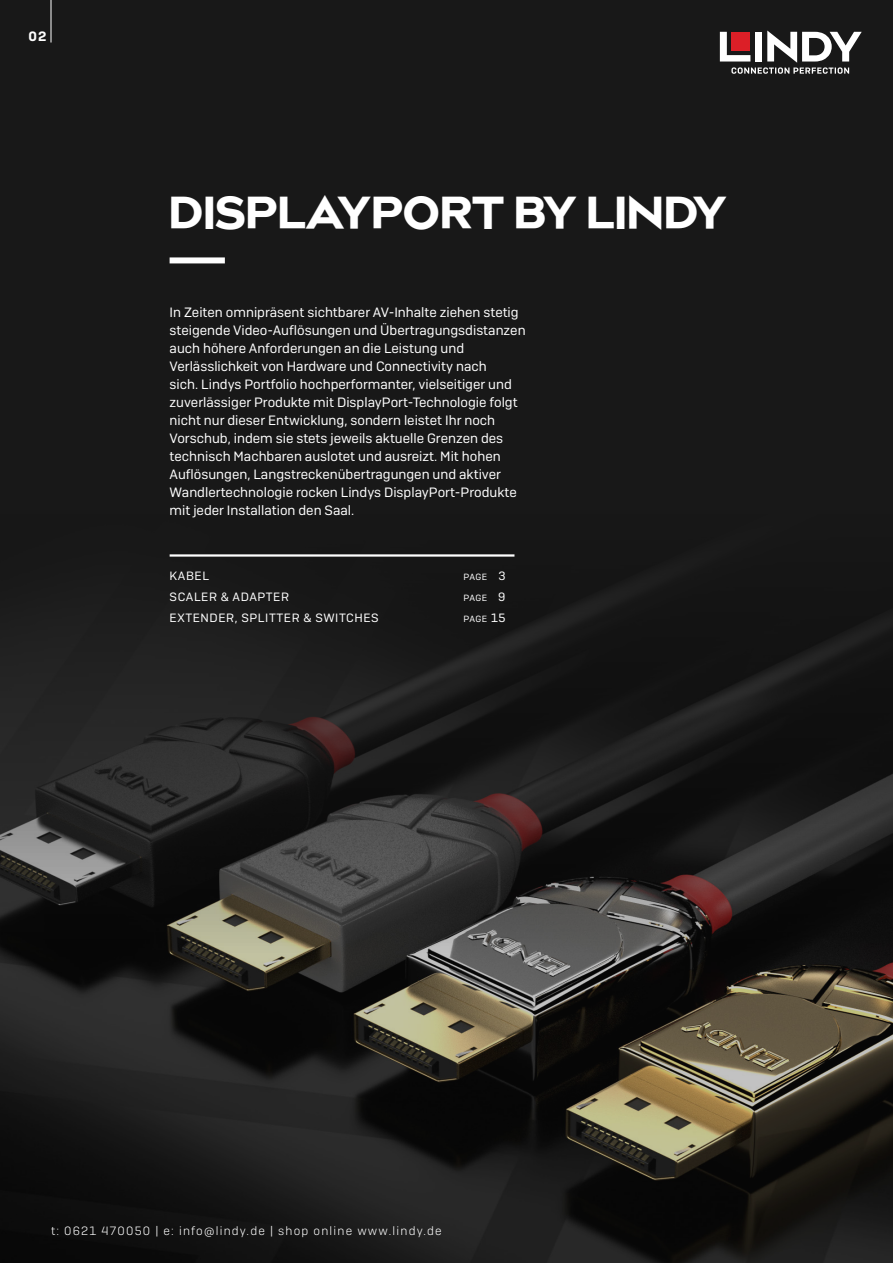
<style>
.page{position:relative;width:893px;height:1263px;background:#181818}
.page>*{position:absolute;margin:0;border:0;box-sizing:border-box;transform-origin:0 0}
.Head-1{font:45px "billcorplin super";letter-spacing:.01em;color:#fff}
.Bullets{font:13.5px/18px "Camber";color:#fff}
.Bullets-2{font:600 13.5px "Camber";color:#fff}
.t1{font:12px "Camber Lg";letter-spacing:.1em;color:#fff}
.Inhaltsverzeichnis_R{font:12px "Camber";letter-spacing:.05em;color:#fff}
.Inhaltsverzeichnis_R-2{font:9px "Camber";letter-spacing:.04em;color:#fff}
.s1{font-size:12px}
</style>
<div class="page">
<svg style="left:720px;top:31px;width:142px;height:43px"></svg>
<div style="left:731px;top:32px;width:19px;height:18px;background:#dc1f27"></div>
<div style="left:755px;top:32px;width:7px;height:30px;background:#fff"></div>
<hr style="left:51px;top:0;width:1px;height:43px;background:#fff">
<img style="left:0;top:554px;width:893px;height:709px">
<div style="left:170px;top:257px;width:55px;height:6px;background:#fff"></div>
<hr style="left:170px;top:554px;width:344px;height:3px;background:#fff">
<p class="Bullets-2" style="left:28px;top:28px;width:20px">02</p>
<p class="Head-1" style="left:169px;top:181px;width:559px">DISPLAYPORT BY LINDY</p>
<p class="Bullets" style="left:170px;top:303px;width:358px">In Zeiten omnipräsent sichtbarer AV-Inhalte ziehen stetig steigende Video-Auflösungen und Übertragungsdistanzen auch höhere Anforderungen an die Leistung und Verlässlichkeit von Hardware und Connectivity nach<br>sich. Lindys Portfolio hochperformanter, vielseitiger und zuverlässiger Produkte mit DisplayPort-Technologie folgt nicht nur dieser Entwicklung, sondern leistet Ihr noch Vorschub, indem sie stets jeweils aktuelle Grenzen des technisch Machbaren auslotet und ausreizt. Mit hohen Auflösungen, Langstreckenübertragungen und aktiver Wandlertechnologie rocken Lindys DisplayPort-Produkte mit jeder Installation den Saal.</p>
<p class="Inhaltsverzeichnis_R" style="left:170px;top:569px;width:41px">KABEL</p>
<p class="Inhaltsverzeichnis_R-2" style="left:464px;top:572px;width:44px">PAGE <span class="s1">3</span></p>
<p class="Inhaltsverzeichnis_R" style="left:170px;top:590px;width:121px">SCALER &amp; ADAPTER</p>
<p class="Inhaltsverzeichnis_R-2" style="left:464px;top:593px;width:44px">PAGE <span class="s1">9</span></p>
<p class="Inhaltsverzeichnis_R" style="left:170px;top:611px;width:211px">EXTENDER, SPLITTER &amp; SWITCHES</p>
<p class="Inhaltsverzeichnis_R-2" style="left:464px;top:614px;width:44px">PAGE <span class="s1">15</span></p>
<p class="t1" style="left:51px;top:1223px;width:392px">t: 0621 470050 | e: info@lindy.de | shop online www.lindy.de</p>
</div>
